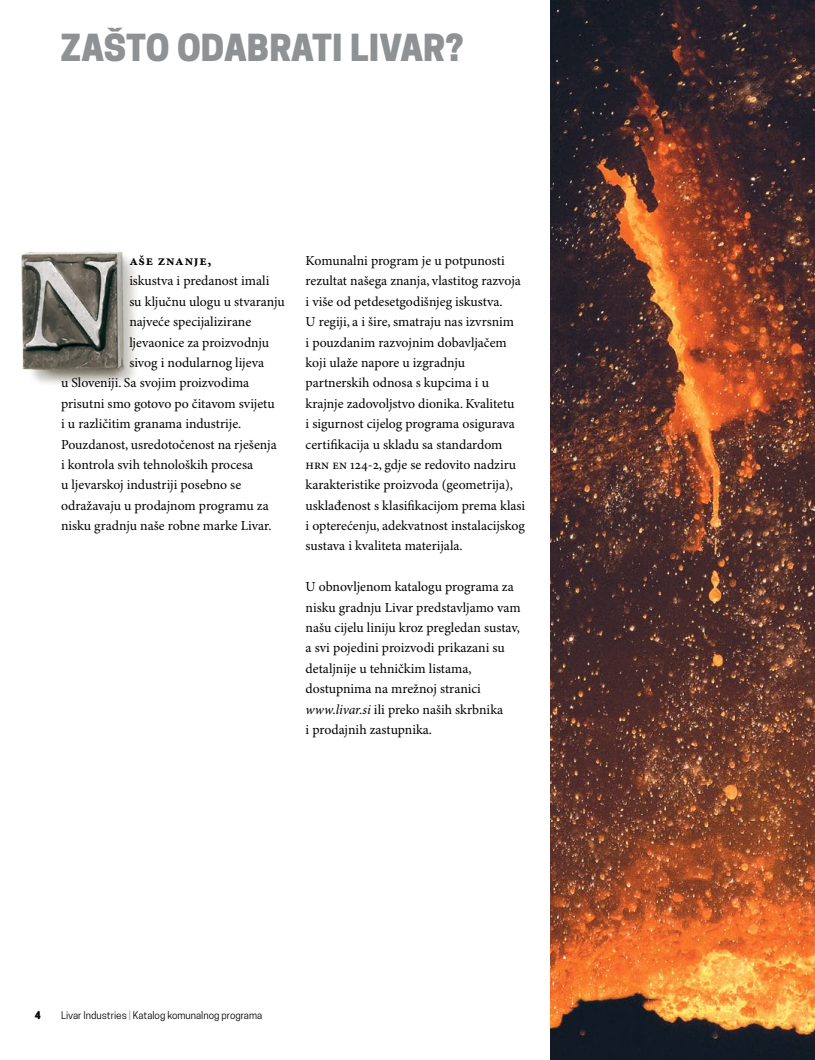
<style>
.page{position:relative;width:815px;height:1060px;background:#fff}
.page>*{position:absolute;margin:0;border:0;box-sizing:border-box;transform-origin:0 0}
.t1{font:800 35px "Cooper Hewitt";color:#8e9294}
.t2{font:13.75px/20.4px "Minion Pro";color:#000001}
.t3{font:13.75px "Minion Pro Bold Capt";letter-spacing:.06em;color:#000001}
.t4{font:10px "Cooper Hewitt";color:#000001}
.t5{font:800 10px "Cooper Hewitt";color:#000001}
.s1{font-style:italic}
.s2{color:#8e9294}
</style>
<div class="page">
<img style="left:21px;top:251px;width:115px;height:133px">
<img style="left:550px;top:0;width:265px;height:1059px">
<h1 class="t1" style="left:60px;top:27px;width:405px">ZAŠTO ODABRATI LIVAR?</h1>
<p class="t3" style="left:129px;top:252px;width:84px">aše znanje,</p>
<p class="t2" style="left:129px;top:271px;width:142px">iskustva i predanost imali</p>
<p class="t2" style="left:129px;top:292px;width:157px">su ključnu ulogu u stvaranju</p>
<p class="t2" style="left:129px;top:312px;width:123px">najveće specijalizirane</p>
<p class="t2" style="left:129px;top:332px;width:141px">ljevaonice za proizvodnju</p>
<p class="t2" style="left:129px;top:353px;width:136px">sivog i nodularnog lijeva</p>
<p class="t2" style="left:61px;top:373px;width:190px">u Sloveniji. Sa svojim proizvodima</p>
<p class="t2" style="left:61px;top:393px;width:215px">prisutni smo gotovo po čitavom svijetu</p>
<p class="t2" style="left:61px;top:414px;width:182px">i u različitim granama industrije.</p>
<p class="t2" style="left:61px;top:434px;width:217px">Pouzdanost, usredotočenost na rješenja</p>
<p class="t2" style="left:61px;top:455px;width:194px">i kontrola svih tehnoloških procesa</p>
<p class="t2" style="left:61px;top:475px;width:182px">u ljevarskoj industriji posebno se</p>
<p class="t2" style="left:61px;top:495px;width:209px">odražavaju u prodajnom programu za</p>
<p class="t2" style="left:61px;top:516px;width:212px">nisku gradnju naše robne marke Livar.</p>
<p class="t2" style="left:306px;top:251px;width:221px">Komunalni program je u potpunosti rezultat našega znanja, vlastitog razvoja i više od petdesetgodišnjeg iskustva.<br>U regiji, a i šire, smatraju nas izvrsnim<br>i pouzdanim razvojnim dobavljačem koji ulaže napore u izgradnju partnerskih odnosa s kupcima i u krajnje zadovoljstvo dionika. Kvalitetu<br>i sigurnost cijelog programa osigurava certifikacija u skladu sa standardom HRN EN 124-2, gdje se redovito nadziru karakteristike proizvoda (geometrija), usklađenost s klasifikacijom prema klasi i opterećenju, adekvatnost instalacijskog sustava i kvaliteta materijala.</p>
<p class="t2" style="left:306px;top:577px;width:216px">U obnovljenom katalogu programa za nisku gradnju Livar predstavljamo vam našu cijelu liniju kroz pregledan sustav, a svi pojedini proizvodi prikazani su detaljnije u tehničkim listama, dostupnima na mrežnoj stranici <span class="s1">www.livar.si</span> ili preko naših skrbnika<br>i prodajnih zastupnika.</p>
<p class="t5" style="left:35px;top:1009px;width:7px">4</p>
<p class="t4" style="left:61px;top:1009px;width:203px">Livar Industries <span class="s2">|</span> Katalog komunalnog programa</p>
</div>
